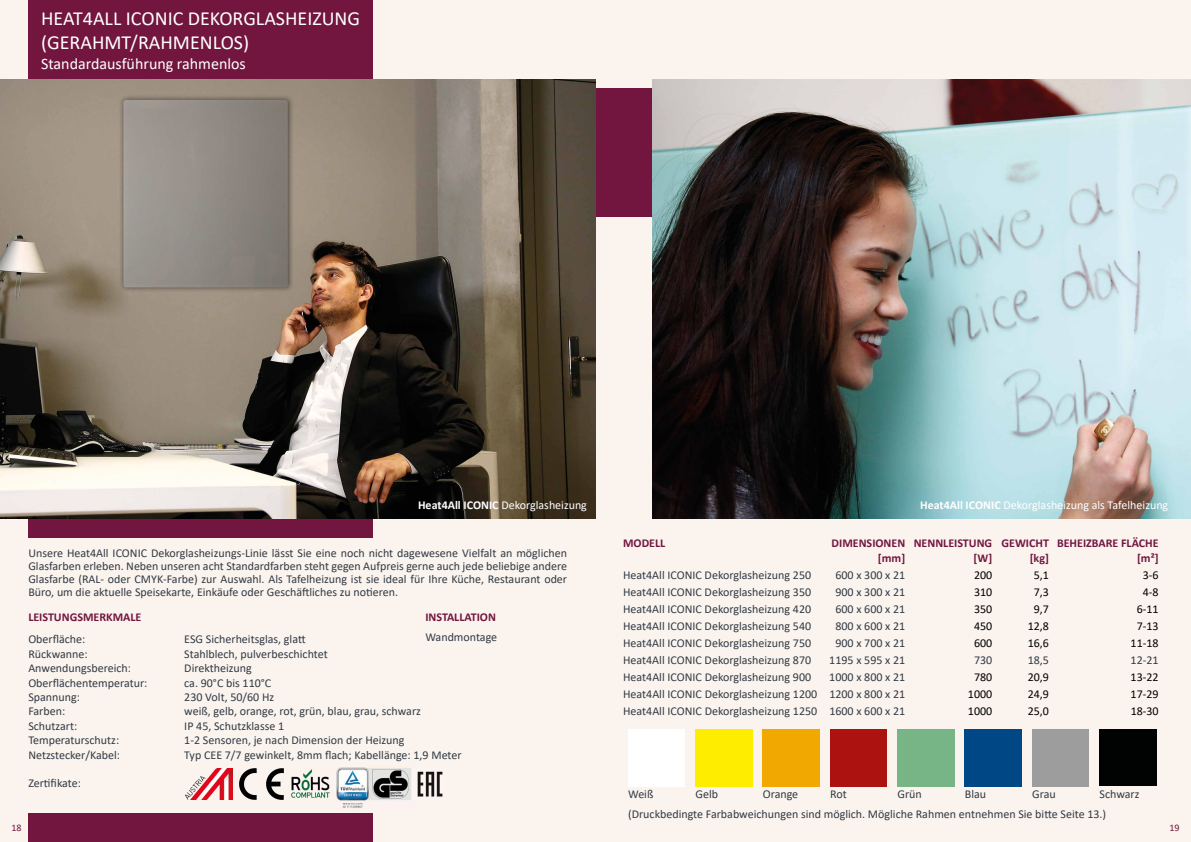
<style>
.page{position:relative;width:1191px;height:842px;background:#fff}
.page>*{position:absolute;margin:0;border:0;box-sizing:border-box;transform-origin:0 0}
.t1{font:20px/24px "Calibri";color:#fff}
.t2{font:16px "Calibri";color:#fff}
.t3{font:12px/13px "Calibri";color:#313a44;text-align:justify}
.t4{font:700 12px/14.4px "Calibri";color:#72163f;text-align:right}
.t5{font:12px "Calibri";color:#000}
.t6{font:12px "Calibri";color:#fff}
.t7{font:10px "Calibri";color:#72163f}
.s1{font-weight:700}
</style>
<div class="page">
<div style="left:0;top:0;width:604px;height:842px;background:#fbf4ee"></div>
<div style="left:28px;top:814px;width:344px;height:28px;background:#72163f"></div>
<div style="left:28px;top:0;width:344px;height:538px;background:#72163f"></div>
<div style="left:587px;top:0;width:604px;height:842px;background:#fbf4ee"></div>
<div style="left:587px;top:88px;width:233px;height:129px;background:#72163f"></div>
<div style="left:628px;top:729px;width:57px;height:57px;background:#fff"></div>
<div style="left:695px;top:729px;width:57px;height:57px;background:#ffed00"></div>
<div style="left:763px;top:729px;width:56px;height:57px;background:#f1a800"></div>
<div style="left:830px;top:729px;width:57px;height:57px;background:#ac1310"></div>
<div style="left:964px;top:729px;width:57px;height:57px;background:#004885"></div>
<img style="left:0;top:79px;width:595px;height:439px">
<div style="left:119px;top:95px;width:175px;height:198px;background:#000;opacity:.75"></div>
<img style="left:123px;top:100px;width:165px;height:187px">
<img style="left:653px;top:79px;width:538px;height:439px">
<div style="left:1099px;top:729px;width:57px;height:57px;background:#010202"></div>
<img style="left:291px;top:769px;width:39px;height:29px">
<img style="left:240px;top:769px;width:43px;height:31px">
<img style="left:186px;top:769px;width:47px;height:31px">
<img style="left:336px;top:767px;width:76px;height:41px">
<img style="left:417px;top:771px;width:26px;height:26px">
<h1 class="t1" style="left:41px;top:6px;width:320px">HEAT4ALL ICONIC DEKORGLASHEIZUNG (GERAHMT/RAHMENLOS)</h1>
<h2 class="t2" style="left:41px;top:52px;width:206px">Standardausführung rahmenlos</h2>
<p class="t6" style="left:418px;top:496px;width:170px"><span class="s1">Heat4All ICONIC</span> Dekorglasheizung</p>
<p class="t3" style="left:28px;top:546px;width:540px">Unsere Heat4All ICONIC Dekorglasheizungs-Linie lässt Sie eine noch nicht dagewesene Vielfalt an möglichen Glasfarben erleben. Neben unseren acht Standardfarben steht gegen Aufpreis gerne auch jede beliebige andere Glasfarbe (RAL- oder CMYK-Farbe) zur Auswahl. Als Tafelheizung ist sie ideal für Ihre Küche, Restaurant oder Büro, um die aktuelle Speisekarte, Einkäufe oder Geschäftliches zu notieren.</p>
<p class="t4" style="left:425px;top:610px;width:72px">INSTALLATION</p>
<p class="t3" style="left:425px;top:630px;width:73px">Wandmontage</p>
<p class="t4" style="left:28px;top:610px;width:115px">LEISTUNGSMERKMALE</p>
<p class="t3" style="left:28px;top:633px;width:59px">Oberfläche:</p>
<p class="t3" style="left:184px;top:633px;width:123px">ESG Sicherheitsglas, glatt</p>
<p class="t3" style="left:28px;top:647px;width:61px">Rückwanne:</p>
<p class="t3" style="left:184px;top:647px;width:145px">Stahlblech, pulverbeschichtet</p>
<p class="t3" style="left:28px;top:661px;width:104px">Anwendungsbereich:</p>
<p class="t3" style="left:184px;top:661px;width:69px">Direktheizung</p>
<p class="t3" style="left:28px;top:676px;width:121px">Oberflächentemperatur:</p>
<p class="t3" style="left:184px;top:676px;width:88px">ca. 90°C bis 110°C</p>
<p class="t3" style="left:28px;top:690px;width:53px">Spannung:</p>
<p class="t3" style="left:184px;top:690px;width:91px">230 Volt, 50/60 Hz</p>
<p class="t3" style="left:28px;top:705px;width:38px">Farben:</p>
<p class="t3" style="left:184px;top:705px;width:238px">weiß, gelb, orange, rot, grün, blau, grau, schwarz</p>
<p class="t3" style="left:28px;top:719px;width:50px">Schutzart:</p>
<p class="t3" style="left:184px;top:719px;width:101px">IP 45, Schutzklasse 1</p>
<p class="t3" style="left:28px;top:733px;width:92px">Temperaturschutz:</p>
<p class="t3" style="left:184px;top:733px;width:222px">1-2 Sensoren, je nach Dimension der Heizung</p>
<p class="t3" style="left:28px;top:748px;width:93px">Netzstecker/Kabel:</p>
<p class="t3" style="left:184px;top:748px;width:279px">Typ CEE 7/7 gewinkelt, 8mm flach; Kabellänge: 1,9 Meter</p>
<p class="t3" style="left:28px;top:777px;width:54px">Zertifikate:</p>
<p class="t7" style="left:11px;top:820px;width:12px">18</p>
<p class="t6" style="left:920px;top:496px;width:250px"><span class="s1">Heat4All ICONIC</span> Dekorglasheizung als Tafelheizung</p>
<p class="t4" style="left:623px;top:536px;width:44px">MODELL</p>
<p class="t4" style="left:831px;top:536px;width:75px">DIMENSIONEN [mm]</p>
<p class="t4" style="left:913px;top:536px;width:80px">NENNLEISTUNG [W]</p>
<p class="t4" style="left:1001px;top:536px;width:49px">GEWICHT [kg]</p>
<p class="t4" style="left:1057px;top:536px;width:103px">BEHEIZBARE FLÄCHE [m²]</p>
<p class="t3" style="left:623px;top:568px;width:190px">Heat4All ICONIC Dekorglasheizung 250</p>
<p class="t3" style="left:835px;top:568px;width:71px">600 x 300 x 21</p>
<p class="t5" style="left:974px;top:566px;width:20px">200</p>
<p class="t5" style="left:1033px;top:566px;width:17px">5,1</p>
<p class="t5" style="left:1142px;top:566px;width:17px">3-6</p>
<p class="t3" style="left:623px;top:585px;width:190px">Heat4All ICONIC Dekorglasheizung 350</p>
<p class="t3" style="left:835px;top:585px;width:71px">900 x 300 x 21</p>
<p class="t5" style="left:974px;top:583px;width:20px">310</p>
<p class="t5" style="left:1033px;top:583px;width:17px">7,3</p>
<p class="t5" style="left:1142px;top:583px;width:17px">4-8</p>
<p class="t3" style="left:623px;top:602px;width:190px">Heat4All ICONIC Dekorglasheizung 420</p>
<p class="t3" style="left:835px;top:602px;width:71px">600 x 600 x 21</p>
<p class="t5" style="left:974px;top:600px;width:20px">350</p>
<p class="t5" style="left:1033px;top:600px;width:17px">9,7</p>
<p class="t5" style="left:1136px;top:600px;width:23px">6-11</p>
<p class="t3" style="left:623px;top:619px;width:190px">Heat4All ICONIC Dekorglasheizung 540</p>
<p class="t3" style="left:835px;top:619px;width:71px">800 x 600 x 21</p>
<p class="t5" style="left:974px;top:617px;width:20px">450</p>
<p class="t5" style="left:1027px;top:617px;width:23px">12,8</p>
<p class="t5" style="left:1136px;top:617px;width:23px">7-13</p>
<p class="t3" style="left:623px;top:636px;width:190px">Heat4All ICONIC Dekorglasheizung 750</p>
<p class="t3" style="left:835px;top:636px;width:71px">900 x 700 x 21</p>
<p class="t5" style="left:974px;top:634px;width:20px">600</p>
<p class="t5" style="left:1027px;top:634px;width:23px">16,6</p>
<p class="t5" style="left:1130px;top:634px;width:30px">11-18</p>
<p class="t3" style="left:623px;top:653px;width:190px">Heat4All ICONIC Dekorglasheizung 870</p>
<p class="t3" style="left:829px;top:653px;width:77px">1195 x 595 x 21</p>
<p class="t3" style="left:974px;top:653px;width:20px">730</p>
<p class="t3" style="left:1027px;top:653px;width:23px">18,5</p>
<p class="t3" style="left:1130px;top:653px;width:30px">12-21</p>
<p class="t3" style="left:623px;top:670px;width:190px">Heat4All ICONIC Dekorglasheizung 900</p>
<p class="t3" style="left:829px;top:670px;width:77px">1000 x 800 x 21</p>
<p class="t5" style="left:974px;top:668px;width:20px">780</p>
<p class="t5" style="left:1027px;top:668px;width:23px">20,9</p>
<p class="t5" style="left:1130px;top:668px;width:30px">13-22</p>
<p class="t3" style="left:623px;top:687px;width:284px">Heat4All ICONIC Dekorglasheizung 1200 1200 x 800 x 21</p>
<p class="t5" style="left:968px;top:685px;width:26px">1000</p>
<p class="t5" style="left:1027px;top:685px;width:23px">24,9</p>
<p class="t5" style="left:1130px;top:685px;width:30px">17-29</p>
<p class="t3" style="left:623px;top:704px;width:284px">Heat4All ICONIC Dekorglasheizung 1250 1600 x 600 x 21</p>
<p class="t5" style="left:968px;top:702px;width:26px">1000</p>
<p class="t5" style="left:1027px;top:702px;width:23px">25,0</p>
<p class="t5" style="left:1130px;top:702px;width:30px">18-30</p>
<p class="t3" style="left:628px;top:787px;width:27px">Weiß</p>
<p class="t3" style="left:695px;top:787px;width:24px">Gelb</p>
<p class="t3" style="left:763px;top:787px;width:37px">Orange</p>
<p class="t3" style="left:830px;top:787px;width:18px">Rot</p>
<p class="t3" style="left:897px;top:787px;width:26px">Grün</p>
<p class="t3" style="left:964px;top:787px;width:23px">Blau</p>
<p class="t3" style="left:1032px;top:787px;width:25px">Grau</p>
<p class="t3" style="left:1099px;top:787px;width:41px">Schwarz</p>
<p class="t3" style="left:628px;top:808px;width:479px">(Druckbedingte Farbabweichungen sind möglich. Mögliche Rahmen entnehmen Sie bitte Seite 13.)</p>
<p class="t7" style="left:1169px;top:820px;width:12px">19</p>
</div>
